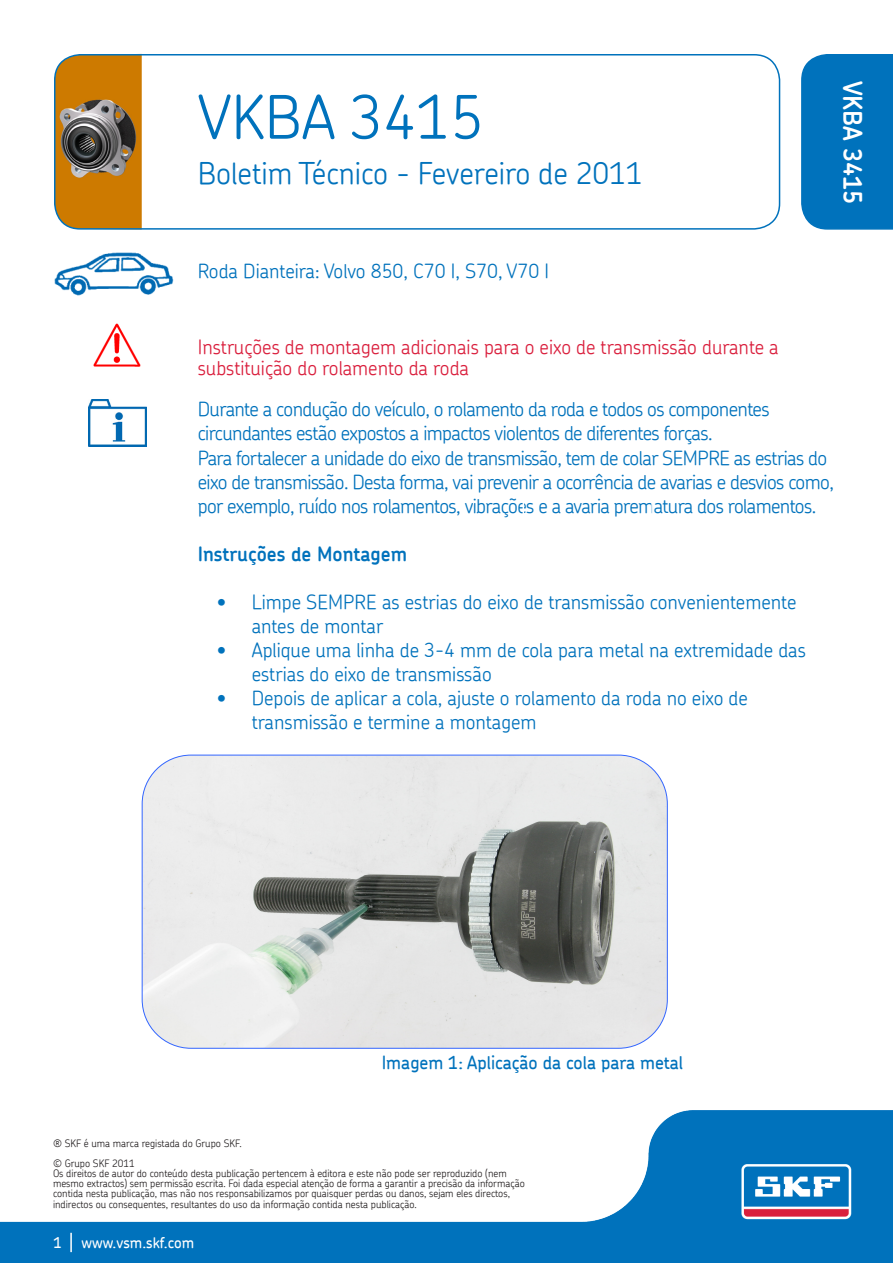
<style>
.page{position:relative;width:893px;height:1263px;background:#fff}
.page>*{position:absolute;margin:0;border:0;box-sizing:border-box;transform-origin:0 0}
.t1{font:300 60px "SKF Chevin";color:#0072bc}
.t2{font:300 30px "SKF Chevin";color:#0072bc}
.t3{font:600 25.5px "SKF Chevin";color:#fff}
.t4{font:300 19.5px/24px "SKF Chevin";letter-spacing:-.03em;color:#0072bc}
.t5{font:300 19.5px/24px "SKF Chevin";color:#0072bc}
.t6{font:300 19.5px/21px "SKF Chevin";color:#da1f3d}
.t7{font:600 19.5px "SKF Chevin";color:#0072bc}
.t8{font:500 18px "SKF Chevin";color:#0072bc}
.t9{font:500 15px "SKF Chevin";color:#fff}
.t10{font:300 10.2px/10.1px "SKF Chevin";color:#231f20}
</style>
<div class="page">
<img style="left:55px;top:54px;width:87px;height:175px">
<div style="left:54px;top:54px;width:726px;height:176px;border:2px solid #0072bc;border-radius:26px"></div>
<img style="left:54px;top:253px;width:119px;height:43px">
<img style="left:93px;top:323px;width:48px;height:44px">
<img style="left:88px;top:399px;width:59px;height:48px">
<div style="left:801px;top:54px;width:92px;height:176px;background:#0072bc"></div>
<svg style="left:142px;top:755px;width:525px;height:293px;background:#cbcdcc"></svg>
<img style="left:0;top:1110px;width:893px;height:153px">
<svg style="left:70px;top:1233px;width:2px;height:19px"></svg>
<p class="t1" style="left:198px;top:78px;width:288px">VKBA 3415</p>
<p class="t2" style="left:198px;top:154px;width:447px">Boletim Técnico - Fevereiro de 2011</p>
<p class="t3" style="left:869px;top:81px;width:126px;rotate:90deg">VKBA 3415</p>
<p class="t5" style="left:198px;top:258px;width:353px">Roda Dianteira: Volvo 850, C70 I, S70, V70 I</p>
<p class="t6" style="left:198px;top:336px;width:583px">Instruções de montagem adicionais para o eixo de transmissão durante a substituição do rolamento da roda</p>
<p class="t4" style="left:198px;top:397px;width:573px">Durante a condução do veículo, o rolamento da roda e todos os componentes circundantes estão expostos a impactos violentos de diferentes forças.</p>
<p class="t4" style="left:198px;top:445px;width:638px">Para fortalecer a unidade do eixo de transmissão, tem de colar SEMPRE as estrias do eixo de transmissão. Desta forma, vai prevenir a ocorrência de avarias e desvios como, por exemplo, ruído nos rolamentos, vibrações e a avaria prematura dos rolamentos.</p>
<p class="t7" style="left:198px;top:541px;width:211px">Instruções de Montagem</p>
<p class="t5" style="left:252px;top:589px;width:546px;text-indent:-34px">• Limpe SEMPRE as estrias do eixo de transmissão convenientemente antes de montar</p>
<p class="t5" style="left:252px;top:637px;width:556px;text-indent:-34px">• Aplique uma linha de 3-4 mm de cola para metal na extremidade das estrias do eixo de transmissão</p>
<p class="t5" style="left:252px;top:685px;width:498px;text-indent:-34px">• Depois de aplicar a cola, ajuste o rolamento da roda no eixo de transmissão e termine a montagem</p>
<p class="t8" style="left:382px;top:1051px;width:303px">Imagem 1: Aplicação da cola para metal</p>
<p class="t10" style="left:53px;top:1138px;width:190px">® SKF é uma marca registada do Grupo SKF.</p>
<p class="t10" style="left:53px;top:1158px;width:83px">© Grupo SKF 2011</p>
<p class="t10" style="left:53px;top:1168px;width:473px">Os direitos de autor do conteúdo desta publicação pertencem à editora e este não pode ser reproduzido (nem mesmo extractos) sem permissão escrita. Foi dada especial atenção de forma a garantir a precisão da informação contida nesta publicação, mas não nos responsabilizamos por quaisquer perdas ou danos, sejam eles directos, indirectos ou consequentes, resultantes do uso da informação contida nesta publicação.</p>
<p class="t9" style="left:53px;top:1232px;width:142px">1 www.vsm.skf.com</p>
</div>
